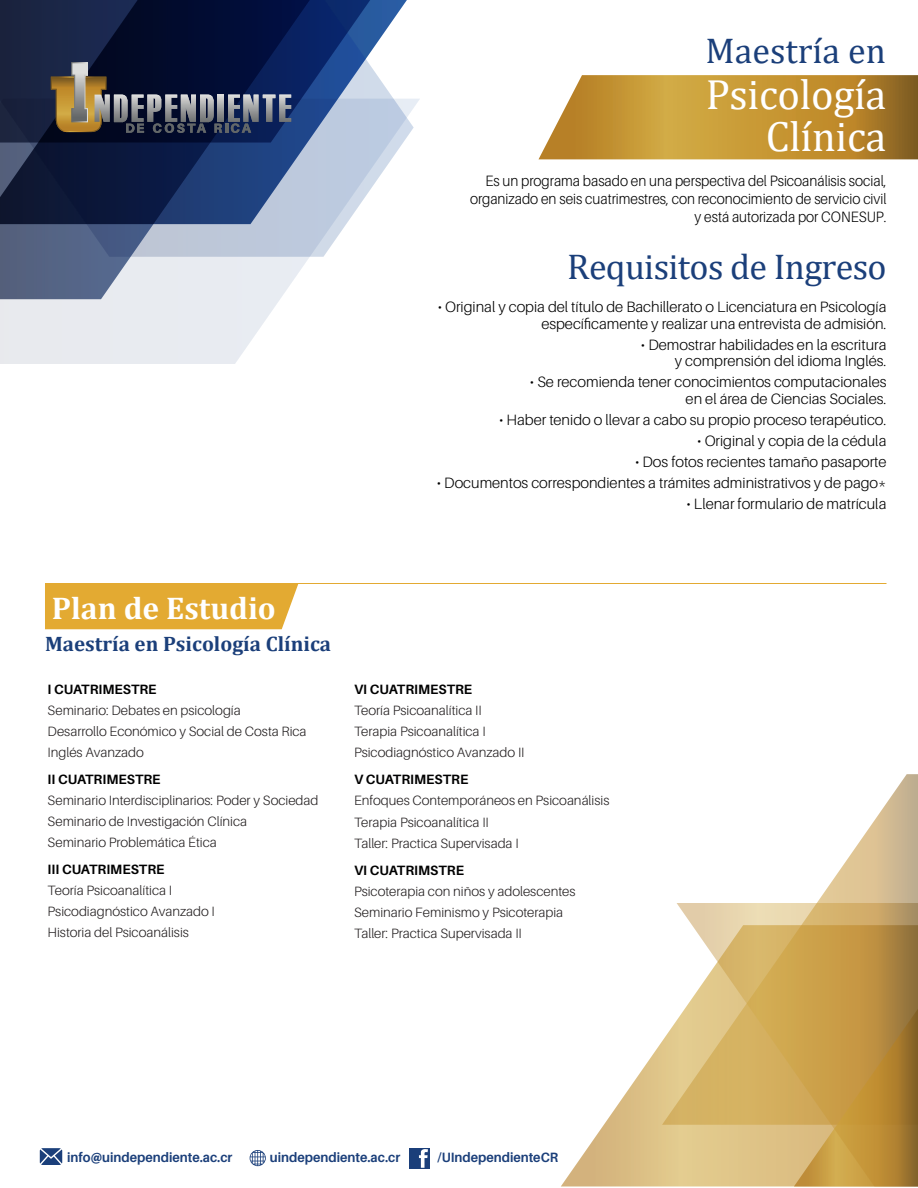
<style>
.page{position:relative;width:918px;height:1188px;background:#fff}
.page>*{position:absolute;margin:0;border:0;box-sizing:border-box;transform-origin:0 0}
.t1{font:42.6px/42px "Cambria";letter-spacing:-.005em;color:#fff;text-align:right}
.t2{font:36px "Cambria";letter-spacing:-.015em;color:#1b3f7a}
.t3{font:700 31.5px "Cambria";color:#fff}
.t4{font:700 21px "Cambria";color:#1b3f7a}
.t5{font:300 15px/16.5px "Aileron";color:#000001;text-align:right}
.t6{font:300 15px/18px "Aileron";color:#000001;text-align:right;scale:.93 1}
.t7{font:300 13.5px/21px "Aileron";color:#231f20}
.t8{font:700 13.5px "Aileron";color:#000001}
.t9{font:700 13.5px "Aileron";color:#1b3f7a;scale:.95 1}
</style>
<div class="page">
<svg style="left:676px;top:774px;width:242px;height:130px"></svg>
<svg style="left:561px;top:1020px;width:116px;height:166px"></svg>
<svg style="left:677px;top:903px;width:241px;height:283px;background:#cdaa63"></svg>
<svg style="left:0;top:99px;width:420px;height:265px"></svg>
<svg style="left:0;top:257px;width:310px;height:42px;background:#b2b9c9"></svg>
<svg style="left:0;top:0;width:414px;height:257px;background:#526182"></svg>
<svg style="left:51px;top:62px;width:240px;height:71px;background:#444755"></svg>
<svg style="left:538px;top:75px;width:380px;height:84px;background:#c2963e"></svg>
<hr style="left:45px;top:583px;width:841px;height:1px;background:#e3aa32">
<div style="left:45px;top:584px;width:254px;height:45px;background:#e3aa32"></div>
<svg style="left:40px;top:1148px;width:22px;height:17px"></svg>
<svg style="left:250px;top:1150px;width:16px;height:16px"></svg>
<div style="left:410px;top:1148px;width:20px;height:20px;background:#1b3f7a"></div>
<svg style="left:419px;top:1149px;width:9px;height:19px"></svg>
<h2 class="t2" style="left:706px;top:29px;width:182px">Maestría en</h2>
<h1 class="t1" style="left:706px;top:73px;width:182px">Psicología<br>Clínica</h1>
<p class="t6" style="left:470px;top:172px;width:449px">Es un programa basado en una perspectiva del Psicoanálisis social, organizado en seis cuatrimestres, con reconocimiento de servicio civil y está autorizada por CONESUP.</p>
<h2 class="t2" style="left:567px;top:246px;width:321px">Requisitos de Ingreso</h2>
<p class="t5" style="left:438px;top:299px;width:450px">• Original y copia del título de Bachillerato o Licenciatura en Psicología específicamente y realizar una entrevista de admisión.</p>
<p class="t5" style="left:641px;top:336px;width:247px">• Demostrar habilidades en la escritura y comprensión del idioma Inglés.</p>
<p class="t5" style="left:530px;top:374px;width:358px">• Se recomienda tener conocimientos computacionales en el área de Ciencias Sociales.</p>
<p class="t5" style="left:499px;top:411px;width:389px">• Haber tenido o llevar a cabo su propio proceso terapéutico.</p>
<p class="t5" style="left:697px;top:432px;width:191px">• Original y copia de la cédula</p>
<p class="t5" style="left:635px;top:453px;width:253px">• Dos fotos recientes tamaño pasaporte</p>
<p class="t5" style="left:437px;top:474px;width:451px">• Documentos correspondientes a trámites administrativos y de pago*</p>
<p class="t5" style="left:686px;top:495px;width:202px">• Llenar formulario de matrícula</p>
<h3 class="t3" style="left:52px;top:586px;width:225px">Plan de Estudio</h3>
<h3 class="t4" style="left:45px;top:629px;width:288px">Maestría en Psicología Clínica</h3>
<p class="t8" style="left:48px;top:682px;width:111px">I CUATRIMESTRE</p>
<p class="t7" style="left:48px;top:700px;width:260px">Seminario: Debates en psicología<br>Desarrollo Económico y Social de Costa Rica<br>Inglés Avanzado</p>
<p class="t8" style="left:48px;top:772px;width:114px">II CUATRIMESTRE</p>
<p class="t7" style="left:48px;top:790px;width:272px">Seminario Interdisciplinarios: Poder y Sociedad<br>Seminario de Investigación Clínica<br>Seminario Problemática Ética</p>
<p class="t8" style="left:48px;top:862px;width:118px">III CUATRIMESTRE</p>
<p class="t7" style="left:48px;top:880px;width:169px">Teoría Psicoanalítica I<br>Psicodiagnóstico Avanzado I<br>Historia del Psicoanálisis</p>
<p class="t8" style="left:354px;top:682px;width:120px">VI CUATRIMESTRE</p>
<p class="t7" style="left:354px;top:700px;width:172px">Teoría Psicoanalítica II<br>Terapia Psicoanalítica I<br>Psicodiagnóstico Avanzado II</p>
<p class="t8" style="left:354px;top:772px;width:116px">V CUATRIMESTRE</p>
<p class="t7" style="left:354px;top:790px;width:257px">Enfoques Contemporáneos en Psicoanálisis<br>Terapia Psicoanalítica II<br>Taller: Practica Supervisada I</p>
<p class="t8" style="left:354px;top:862px;width:111px">VI CUATRIMSTRE</p>
<p class="t7" style="left:354px;top:880px;width:223px">Psicoterapia con niños y adolescentes<br>Seminario Feminismo y Psicoterapia<br>Taller: Practica Supervisada II</p>
<p class="t9" style="left:67px;top:1150px;width:176px">info@uindependiente.ac.cr</p>
<p class="t9" style="left:270px;top:1150px;width:139px">uindependiente.ac.cr</p>
<p class="t9" style="left:438px;top:1150px;width:129px">/UIndependienteCR</p>
</div>
